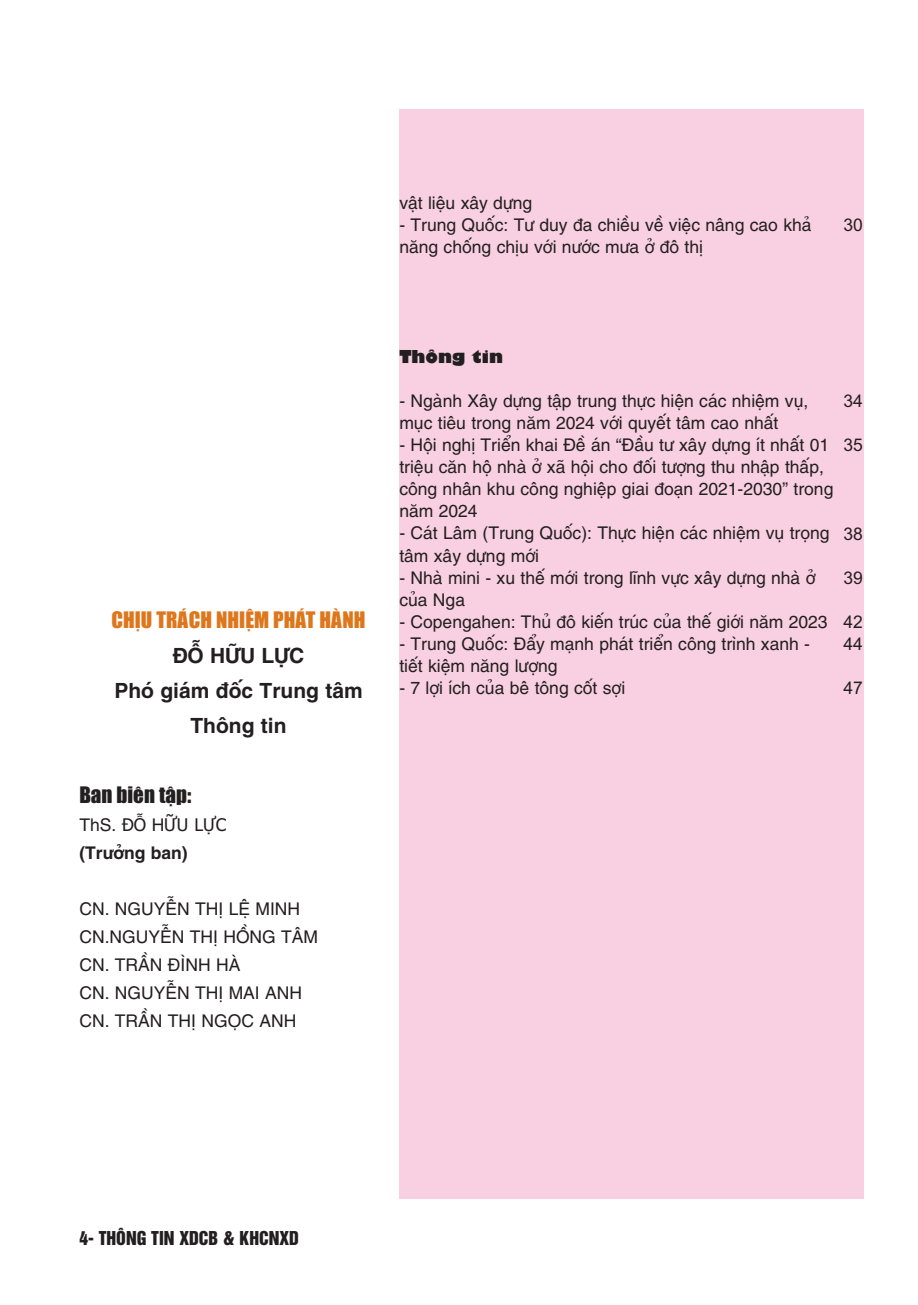
<style>
.page{position:relative;width:918px;height:1305px;background:#fff}
.page>*{position:absolute;margin:0;border:0;box-sizing:border-box;transform-origin:0 0}
.t1{font:700 21px/35px "Vn Helv 2";color:#231f20;text-align:center}
.t2{font:21px "Vn Impact 2";color:#de761b}
.t3{font:21px "Vn Impact 2";color:#231f20}
.t4{font:17.5px/22.1px "Vn Helv 2";color:#231f20}
.t5{font:17.5px "Vn Helvet Ins H Medium";color:#231f20}
.t6{font:17.5px/22.1px "Arial";color:#231f20}
.t7{font:17.5px "Tahoma";color:#231f20}
.t8{font:700 17.5px "Vn Helv 2";color:#231f20}
.t9{font:17.5px "Vn Gilbert Ultra Bold 2";color:#231f20}
.s1{font-family:"Vn Helv 2"}
</style>
<div class="page">
<div style="left:399px;top:109px;width:465px;height:1089px;background:#f8d0e2"></div>
<p class="t4" style="left:399px;top:192px;width:134px">vêåt liïåu xêy dûång</p>
<p class="t4" style="left:399px;top:214px;width:414px">- Trung Quöëc: Tû duy àa chiïìu vïì viïåc nêng cao khaã nùng chöëng chõu vúái nûúác mûa úã àö thõ</p>
<p class="t6" style="left:843px;top:214px;width:21px">30</p>
<p class="t2" style="left:112px;top:608px;width:255px">CHÕU TRAÁCH NHIÏåM PHATÁ HAÂNH</p>
<p class="t1" style="left:114px;top:638px;width:250px">ÀÖÎHÛÄU LÛÅC<br>Phoá giaám àöëc Trung têm<br>Thöng tin</p>
<p class="t3" style="left:79px;top:783px;width:113px">Ban biïn têåp:</p>
<p class="t7" style="left:79px;top:814px;width:148px"><span class="s1">ThS.</span> ĐỖ <span class="s1">H</span>ỮU LỰC</p>
<p class="t8" style="left:79px;top:842px;width:110px">(Trûúãng ban)</p>
<p class="t4" style="left:79px;top:894px;width:240px;line-height:28px">CN. NGUYÏÎN THÕ LÏå MINH<br>CN.NGUYÏÎN THÕ HÖÌNG TÊM<br>CN. TRÊÌN ÀÒNH HAÂ<br>CN. NGUYÏÎN THÕ MAI ANH<br>CN. TRÊÌN THÕ NGOÅC ANH</p>
<p class="t9" style="left:399px;top:347px;width:105px">Thöng tin</p>
<p class="t4" style="left:399px;top:390px;width:410px">- Ngaânh Xêy dûång têåp trung thûåc hiïån caác nhiïåm vuå, muåc tiïu trong nùm 2024 vúái quyïët têm cao nhêët</p>
<p class="t4" style="left:399px;top:434px;width:435px">- Höåi nghõ Triïín khai Àïì aán “Àêìu tû xêy dûång ñt nhêët 01 triïåu cùn höå nhaâ úã xaä höåi cho àöëi tûúång thu nhêåp thêëp, cöng nhên khu cöng nghiïåp giai àoaån 2021-2030” trong nùm 2024</p>
<p class="t4" style="left:399px;top:522px;width:432px">- Caát Lêm (Trung Quöëc): Thûåc hiïån caác nhiïåm vuå troång têm xêy dûång múái</p>
<p class="t4" style="left:399px;top:566px;width:418px">- Nhaâ mini - xu thïë múái trong lônh vûåc xêy dûång nhaâ úã cuãa Nga</p>
<p class="t4" style="left:399px;top:610px;width:430px">- Copengahen: Thuã àö kiïën truác cuãa thïë giúái nùm 2023</p>
<p class="t4" style="left:399px;top:633px;width:412px">- Trung Quöëc: Àêíy maånh phaát triïín cöng trònh xanh - tiïët kiïåm nùng lûúång</p>
<p class="t4" style="left:399px;top:677px;width:227px">- 7 lúåi ñch cuãa bï töng cöët súåi</p>
<p class="t6" style="left:843px;top:390px;width:21px">34</p>
<p class="t6" style="left:843px;top:434px;width:21px">35</p>
<p class="t6" style="left:843px;top:522px;width:21px">38</p>
<p class="t6" style="left:843px;top:567px;width:21px">39</p>
<p class="t6" style="left:843px;top:611px;width:21px">42<br>44</p>
<p class="t6" style="left:843px;top:677px;width:21px">47</p>
<p class="t5" style="left:79px;top:1228px;width:221px">4- TH¤NG TIN XDCB &amp; KHCNXD</p>
</div>
